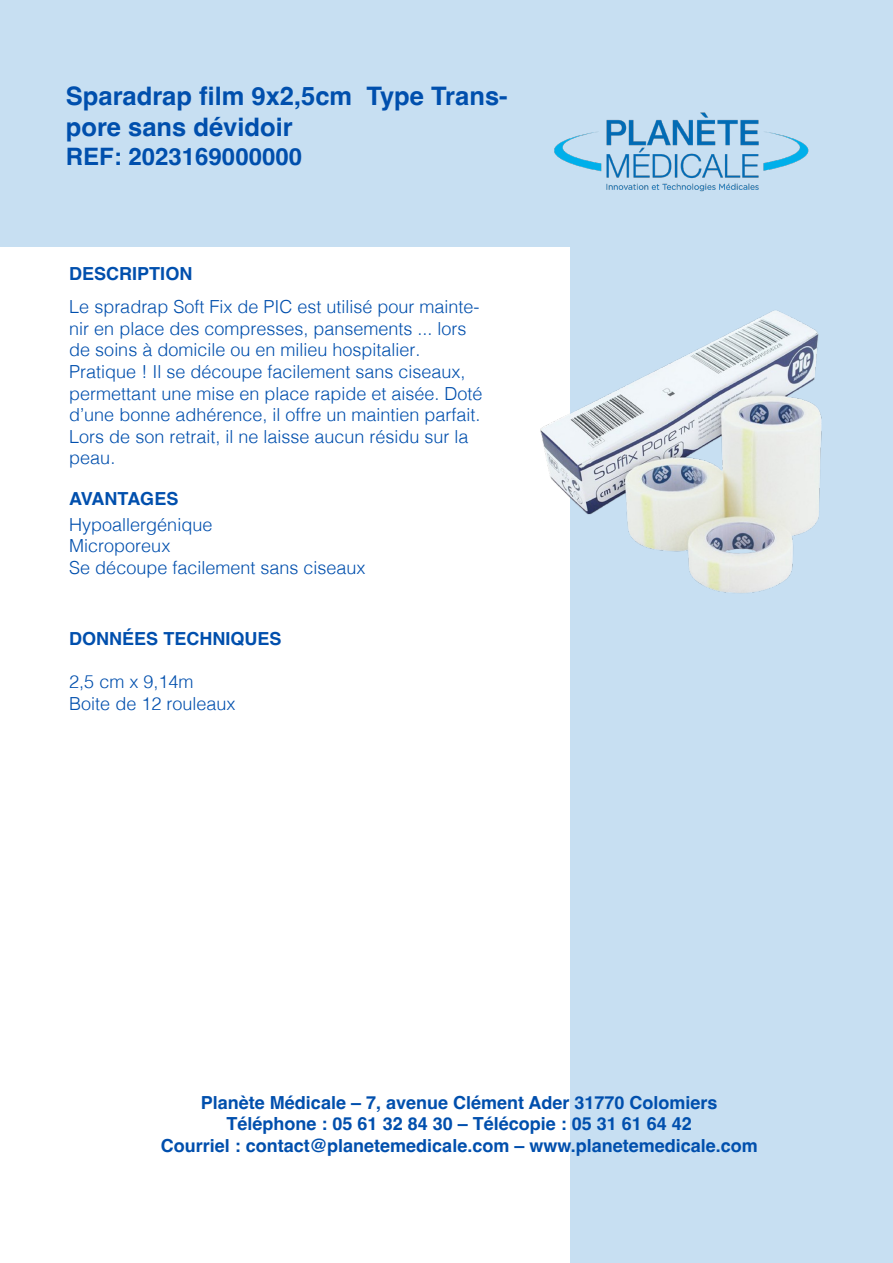
<style>
.page{position:relative;width:893px;height:1263px;background:#fff}
.page>*{position:absolute;margin:0;border:0;box-sizing:border-box;transform-origin:0 0}
.t1{font:700 25.5px/30.6px "Helvetica";color:#004fad}
.t2{font:700 24px "Helvetica";color:#004fad}
.t3{font:300 18px/21.6px "Helvetica";color:#004fad}
.t4{font:700 18px "Helvetica";color:#004fad}
</style>
<div class="page">
<div style="left:0;top:0;width:893px;height:247px;background:#c7dff2"></div>
<div style="left:571px;top:0;width:322px;height:1263px;background:#c7dff2"></div>
<img style="left:554px;top:112px;width:255px;height:80px">
<img style="left:540px;top:274px;width:282px;height:343px">
<p class="t1" style="left:66px;top:84px;width:443px">Sparadrap film 9x2,5cm Type Trans&shy;pore sans dévidoir</p>
<p class="t2" style="left:66px;top:142px;width:238px">REF: 2023169000000</p>
<p class="t4" style="left:69px;top:262px;width:125px">DESCRIPTION</p>
<p class="t3" style="left:69px;top:295px;width:412px">Le spradrap Soft Fix de PIC est utilisé pour mainte&shy;nir en place des compresses, pansements ... lors de soins à domicile ou en milieu hospitalier.</p>
<p class="t3" style="left:69px;top:360px;width:415px">Pratique ! Il se découpe facilement sans ciseaux, permettant une mise en place rapide et aisée. Doté d’une bonne adhérence, il offre un maintien parfait.<br>Lors de son retrait, il ne laisse aucun résidu sur la peau.</p>
<p class="t4" style="left:69px;top:487px;width:111px">AVANTAGES</p>
<p class="t3" style="left:69px;top:512px;width:145px">Hypoallergénique</p>
<p class="t3" style="left:69px;top:534px;width:103px">Microporeux</p>
<p class="t3" style="left:69px;top:555px;width:298px">Se découpe facilement sans ciseaux</p>
<p class="t4" style="left:69px;top:628px;width:214px">DONNÉES TECHNIQUES</p>
<p class="t3" style="left:69px;top:670px;width:126px">2,5 cm x 9,14m</p>
<p class="t3" style="left:69px;top:691px;width:168px">Boite de 12 rouleaux</p>
<p class="t4" style="left:201px;top:1091px;width:518px">Planète Médicale – 7, avenue Clément Ader 31770 Colomiers</p>
<p class="t4" style="left:227px;top:1113px;width:467px">Téléphone : 05 61 32 84 30 – Télécopie : 05 31 61 64 42</p>
<p class="t4" style="left:161px;top:1134px;width:599px">Courriel : contact@planetemedicale.com – www.planetemedicale.com</p>
</div>
